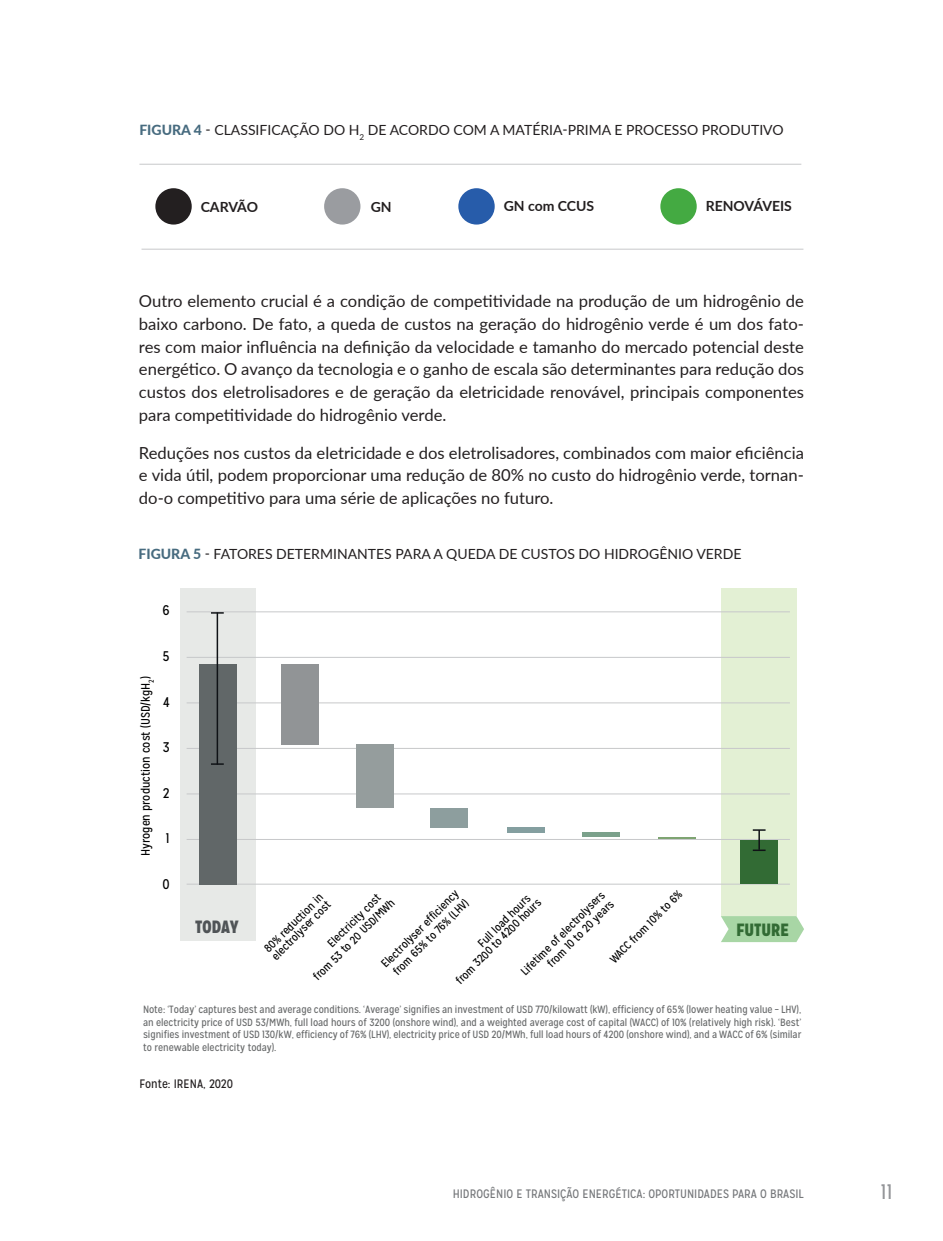
<style>
.page{position:relative;width:943px;height:1241px;background:#fff}
.page>*{position:absolute;margin:0;border:0;box-sizing:border-box;transform-origin:0 0}
.t1{font:21px "Mission Gothic";color:#939598}
.t2{font:900 17.68px "Mission Gothic";color:#326b34}
.t3{font:900 17.68px "Mission Gothic";color:#505457}
.Texto_Paper{font:16.62px/22.8px "Lato";color:#231f20;text-align:justify}
.Texto_Paper-2{font:14px "Lato";color:#231f20}
.Texto_Paper-3{font:700 14px "Lato";color:#231f20}
.t4{font:14px "Mission Gothic";color:#000001}
.t5{font:12.25px "Mission Gothic";color:#76787b}
.t6{font:12.25px "Mission Gothic";color:#000001}
.Nota{font:12.25px "Mission Gothic";color:#231f20}
.t7{font:11.38px/10.5px "Mission Gothic";color:#000001}
.t8{font:10.5px/12.6px "Mission Gothic";letter-spacing:-.005em;color:#67696a;text-align:justify}
.s1{font-weight:800;color:#476b7f}
</style>
<div class="page">
<div style="left:155px;top:188px;width:37px;height:36px;background:#231f20;border-radius:50%"></div>
<div style="left:324px;top:188px;width:36px;height:36px;background:#9a9ca0;border-radius:50%"></div>
<div style="left:458px;top:188px;width:36px;height:36px;background:#275caa;border-radius:50%"></div>
<div style="left:660px;top:188px;width:36px;height:36px;background:#44aa42;border-radius:50%"></div>
<hr style="left:139px;top:164px;width:662px;height:1px;background:#c7c8ca">
<hr style="left:141px;top:249px;width:662px;height:1px;background:#c7c8ca">
<div style="left:180px;top:588px;width:76px;height:353px;background:#e7e9e7"></div>
<div style="left:720px;top:588px;width:76px;height:327px;background:#e3f0d4"></div>
<hr style="left:187px;top:883px;width:603px;height:1px;background:#c7c8ca">
<hr style="left:187px;top:839px;width:603px;height:1px;background:#c7c8ca">
<hr style="left:187px;top:793px;width:603px;height:1px;background:#c7c8ca">
<hr style="left:187px;top:748px;width:603px;height:1px;background:#c7c8ca">
<hr style="left:187px;top:702px;width:603px;height:1px;background:#c7c8ca">
<hr style="left:187px;top:657px;width:603px;height:1px;background:#c7c8ca">
<hr style="left:187px;top:611px;width:603px;height:1px;background:#c7c8ca">
<div style="left:739px;top:839px;width:38px;height:44px;background:#326b34"></div>
<div style="left:281px;top:664px;width:37px;height:80px;background:#919496"></div>
<div style="left:430px;top:808px;width:38px;height:19px;background:#8d9e9e"></div>
<div style="left:507px;top:827px;width:38px;height:5px;background:#849fa0"></div>
<div style="left:582px;top:832px;width:37px;height:5px;background:#7ba18b"></div>
<hr style="left:658px;top:837px;width:37px;height:2px;background:#7ea472">
<svg style="left:721px;top:915px;width:83px;height:26px;background:#b2daaf"></svg>
<div style="left:199px;top:664px;width:38px;height:220px;background:#616768"></div>
<div style="left:355px;top:744px;width:38px;height:64px;background:#959d9d"></div>
<hr style="left:217px;top:612px;width:1px;height:152px;background:#0f1216">
<svg style="left:752px;top:829px;width:13px;height:21px"></svg>
<svg style="left:211px;top:612px;width:13px;height:1px"></svg>
<svg style="left:211px;top:763px;width:13px;height:1px"></svg>
<p class="Texto_Paper-2" style="left:139px;top:120px;width:646px"><span class="s1">FIGURA 4</span> - CLASSIFICAÇÃO DO H<sub>2</sub> DE ACORDO COM A MATÉRIA-PRIMA E PROCESSO PRODUTIVO</p>
<p class="Texto_Paper-3" style="left:201px;top:196px;width:59px">CARVÃO</p>
<p class="Texto_Paper-3" style="left:370px;top:196px;width:22px">GN</p>
<p class="Texto_Paper-3" style="left:503px;top:196px;width:92px">GN com CCUS</p>
<p class="Texto_Paper-3" style="left:705px;top:196px;width:88px">RENOVÁVEIS</p>
<p class="Texto_Paper" style="left:139px;top:289px;width:666px">Outro elemento crucial é a condição de competitividade na produção de um hidrogênio de baixo carbono. De fato, a queda de custos na geração do hidrogênio verde é um dos fato&shy;res com maior influência na definição da velocidade e tamanho do mercado potencial deste energético. O avanço da tecnologia e o ganho de escala são determinantes para redução dos custos dos eletrolisadores e de geração da eletricidade renovável, principais componentes para competitividade do hidrogênio verde.</p>
<p class="Texto_Paper" style="left:139px;top:440px;width:666px">Reduções nos custos da eletricidade e dos eletrolisadores, combinados com maior eficiência e vida útil, podem proporcionar uma redução de 80% no custo do hidrogênio verde, tornan&shy;do-o competitivo para uma série de aplicações no futuro.</p>
<p class="Texto_Paper-2" style="left:138px;top:544px;width:604px"><span class="s1">FIGURA 5</span> - FATORES DETERMINANTES PARA A QUEDA DE CUSTOS DO HIDROGÊNIO VERDE</p>
<p class="t4" style="left:162px;top:602px;width:9px">6</p>
<p class="t6" style="left:138px;top:855px;width:181px;rotate:-90deg">Hyrogen production cost (USD/kgH<sub>2</sub>)</p>
<p class="t4" style="left:162px;top:648px;width:9px">5</p>
<p class="t4" style="left:163px;top:693px;width:8px">4</p>
<p class="t4" style="left:163px;top:739px;width:8px">3</p>
<p class="t4" style="left:163px;top:784px;width:8px">2</p>
<p class="t4" style="left:166px;top:829px;width:5px">1</p>
<p class="t4" style="left:162px;top:875px;width:9px">0</p>
<p class="t7" style="left:608px;top:956px;width:98px;rotate:-45deg">W ACC from 10% to 6%</p>
<p class="t7" style="left:379px;top:961px;width:106px;rotate:-45deg">Electrolyser efficiency</p>
<p class="t8" style="left:143px;top:1002px;width:660px">Note: ‘Today’ captures best and average conditions. ‘Average’ signifies an investment of USD 770/kilowatt (kW), efficiency of 65% (lower heating value – LHV), an electricity price of USD 53/MWh, full load hours of 3200 (onshore wind), and a weighted average cost of capital (WACC) of 10% (relatively high risk). ‘Best’ signifies investment of USD 130/kW, efficiency of 76% (LHV), electricity price of USD 20/MWh, full load hours of 4200 (onshore wind), and a WACC of 6% (similar to renewable electricity today).</p>
<p class="t7" style="left:518px;top:968px;width:115px;line-height:12.8px;text-align:right;rotate:-45deg">Lifetim e of electrolysers from 10 to 20 years</p>
<p class="t7" style="left:301px;top:964px;width:111px;line-height:13.3px;text-indent:33px;rotate:-45deg">Electricity cost from 53 to 20 USD/M W h</p>
<p class="t7" style="left:262px;top:946px;width:80px;rotate:-45deg">80% reduction in electrolyser cost</p>
<p class="t7" style="left:446px;top:970px;width:117px;text-indent:42px;rotate:-45deg">Fullload hours from 3200 to 4200 hours</p>
<p class="t7" style="left:391px;top:969px;width:103px;rotate:-45deg">from 65% to 76% (LHV)</p>
<p class="t3" style="left:195px;top:915px;width:45px">TODAY</p>
<p class="t2" style="left:736px;top:917px;width:54px">FUTURE</p>
<p class="Nota" style="left:139px;top:1075px;width:95px">Fonte: IRENA, 2020</p>
<p class="t5" style="left:453px;top:1185px;width:353px">HIDROGÊNIO E TRANSIÇÃO ENERGÉTICA: OPORTUNIDADES PARA O BRASIL</p>
<p class="t1" style="left:881px;top:1178px;width:13px">11</p>
</div>
